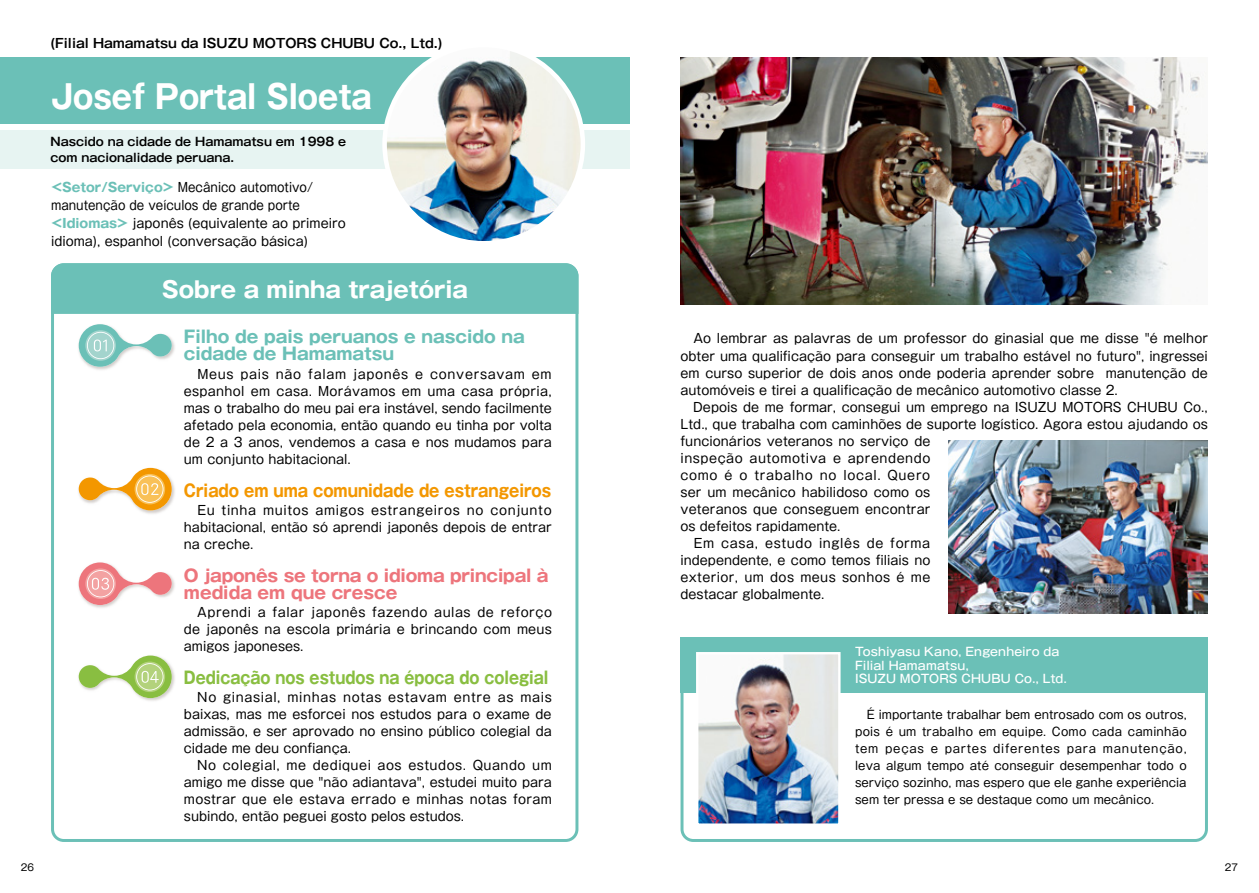
<style>
.page{position:relative;width:1259px;height:893px;background:#fff}
.page>*{position:absolute;margin:0;border:0;box-sizing:border-box;transform-origin:0 0}
.t1{font:700 32.7px "Gothic MB101 Pro";color:#fff;scale:.9 1}
.t2{font:700 22.5px "Gothic MB101 Pro";color:#fff}
.t3{font:700 16.95px/17px "Gothic MB101 Pro";letter-spacing:-.01em;color:#ed757c}
.t4{font:700 16.95px/17px "Gothic MB101 Pro";color:#6bc0b7}
.t5{font:700 16.95px "Gothic MB101 Pro";color:#89be41;scale:.86 1}
.t6{font:700 16.95px "Gothic MB101 Pro";color:#f39700;scale:.88 1}
.t7{font:12.75px/17px "Gothic MB101 Pro";color:#000;text-align:justify}
.t8{font:12.75px/18px "Gothic MB101 Pro";color:#000;scale:.93 1}
.t9{font:700 12.75px "Gothic MB101 Pro De";color:#000}
.t10{font:11.7px/17px "Gothic MB101 Pro";color:#000;text-align:justify}
.t11{font:500 11.7px/13.8px "Gothic MB101 Pro";letter-spacing:.01em;color:#fff}
.t12{font:700 11.7px/15.9px "Gothic MB101 Pro De";color:#000}
.t13{font:9.6px "Gothic MB101 Pro";color:#000}
.s1{font-weight:700;color:#6bc0b7}
</style>
<div class="page">
<img style="left:948px;top:440px;width:260px;height:174px">
<div style="left:51px;top:263px;width:527px;height:579px;border:3px solid #6bc0b7;border-radius:11px"></div>
<div style="left:51px;top:263px;width:527px;height:51px;background:#6bc0b7"></div>
<div style="left:0;top:131px;width:629px;height:38px;background:#e7f4f2"></div>
<div style="left:0;top:58px;width:629px;height:66px;background:#6bc0b7"></div>
<img style="left:78px;top:340px;width:97px;height:30px">
<svg style="left:79px;top:324px;width:93px;height:43px"></svg>
<img style="left:78px;top:467px;width:97px;height:47px">
<svg style="left:79px;top:468px;width:93px;height:42px"></svg>
<img style="left:78px;top:578px;width:97px;height:30px">
<svg style="left:79px;top:562px;width:93px;height:43px"></svg>
<img style="left:78px;top:668px;width:97px;height:33px">
<svg style="left:79px;top:655px;width:93px;height:43px"></svg>
<img style="left:384px;top:45px;width:199px;height:198px;border-radius:99px">
<div style="left:382px;top:43px;width:203px;height:203px;border:5px solid #fff;border-radius:50%"></div>
<div style="left:680px;top:640px;width:528px;height:202px;border:3px solid #6bc0b7;border-radius:11px"></div>
<div style="left:680px;top:637px;width:528px;height:55px;background:#6bc0b7"></div>
<img style="left:699px;top:655px;width:138px;height:168px">
<div style="left:696px;top:652px;width:144px;height:174px;border:2px solid #fff"></div>
<img style="left:680px;top:58px;width:528px;height:246px">
<p class="t9" style="left:50px;top:33px;width:394px">(Filial Hamamatsu da ISUZU MOTORS CHUBU Co., Ltd.)</p>
<h1 class="t1" style="left:51px;top:69px;width:358px">Josef Portal Sloeta</h1>
<p class="t12" style="left:50px;top:133px;width:297px">Nascido na cidade de Hamamatsu em 1998 e com nacionalidade peruana.</p>
<p class="t8" style="left:51px;top:176px;width:318px"><span class="s1">&lt;Setor/Serviço&gt;</span> Mecânico automotivo/ manutenção de veículos de grande porte <span class="s1">&lt;Idiomas&gt;</span> japonês (equivalente ao primeiro idioma), espanhol (conversação básica)</p>
<h2 class="t2" style="left:162px;top:270px;width:307px">Sobre a minha trajetória</h2>
<h3 class="t4" style="left:184px;top:326px;width:342px">Filho de pais peruanos e nascido na cidade de Hamamatsu</h3>
<p class="t7" style="left:184px;top:364px;width:369px">　Meus pais não falam japonês e conversavam em espanhol em casa. Morávamos em uma casa própria, mas o trabalho do meu pai era instável, sendo facilmente afetado pela economia, então quando eu tinha por volta de 2 a 3 anos, vendemos a casa e nos mudamos para um conjunto habitacional.</p>
<h3 class="t6" style="left:184px;top:476px;width:419px">Criado em uma comunidade de estrangeiros</h3>
<p class="t7" style="left:184px;top:500px;width:369px">　Eu tinha muitos amigos estrangeiros no conjunto habitacional, então só aprendi japonês depois de entrar na creche.</p>
<h3 class="t3" style="left:184px;top:565px;width:366px">O japonês se torna o idioma principal à medida em que cresce</h3>
<p class="t7" style="left:184px;top:602px;width:369px">　Aprendi a falar japonês fazendo aulas de reforço de japonês na escola primária e brincando com meus amigos japoneses.</p>
<h3 class="t5" style="left:184px;top:663px;width:425px">Dedicação nos estudos na época do colegial</h3>
<p class="t7" style="left:184px;top:687px;width:369px;text-align:left">　No ginasial, minhas notas estavam entre as mais baixas, mas me esforcei nos estudos para o exame de admissão, e ser aprovado no ensino público colegial da cidade me deu confiança.<br>　No colegial, me dediquei aos estudos. Quando um amigo me disse que "não adiantava", estudei muito para mostrar que ele estava errado e minhas notas foram subindo, então peguei gosto pelos estudos.</p>
<p class="t7" style="left:680px;top:328px;width:529px;text-align:left">　Ao lembrar as palavras de um professor do ginasial que me disse "é melhor obter uma qualificação para conseguir um trabalho estável no futuro", ingressei em curso superior de dois anos onde poderia aprender sobre manutenção de automóveis e tirei a qualificação de mecânico automotivo classe 2.<br>　Depois de me formar, consegui um emprego na ISUZU MOTORS CHUBU Co., Ltd., que trabalha com caminhões de suporte logístico. Agora estou ajudando os funcionários veteranos no serviço de<br>inspeção automotiva e aprendendo<br>como é o trabalho no local. Quero<br>ser um mecânico habilidoso como os<br>veteranos que conseguem encontrar<br>os defeitos rapidamente.<br>　Em casa, estudo inglês de forma<br>independente, e como temos filiais no<br>exterior, um dos meus sonhos é me<br>destacar globalmente.</p>
<p class="t11" style="left:855px;top:643px;width:213px">Toshiyasu Kano, Engenheiro da<br>Filial Hamamatsu,<br>ISUZU MOTORS CHUBU Co., Ltd.</p>
<p class="t10" style="left:855px;top:704px;width:333px">　É importante trabalhar bem entrosado com os outros, pois é um trabalho em equipe. Como cada caminhão tem peças e partes diferentes para manutenção, leva algum tempo até conseguir desempenhar todo o serviço sozinho, mas espero que ele ganhe experiência sem ter pressa e se destaque como um mecânico.</p>
<p class="t13" style="left:21px;top:859px;width:15px">26</p>
<p class="t13" style="left:1225px;top:859px;width:15px">27</p>
</div>
